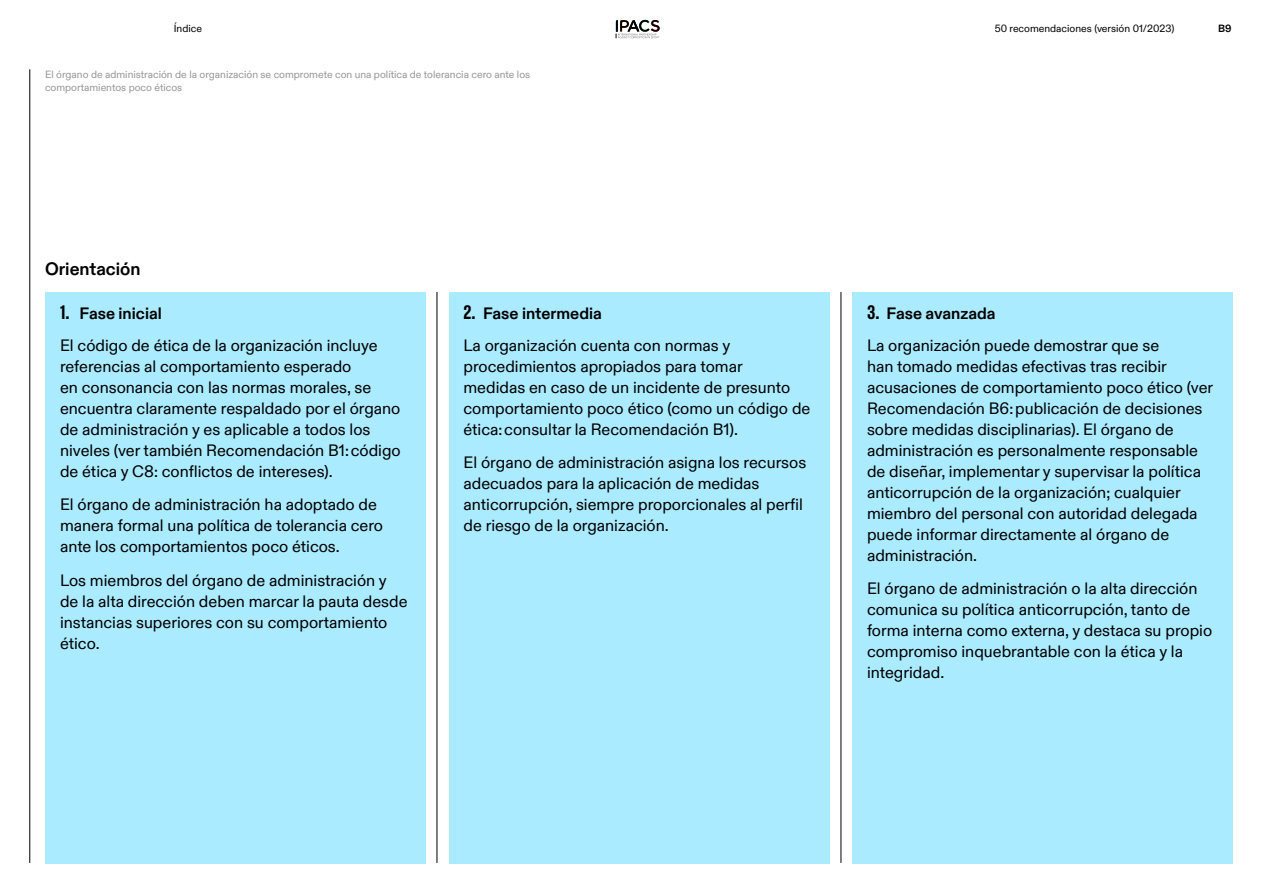
<style>
.page{position:relative;width:1263px;height:893px;background:#fff}
.page>*{position:absolute;margin:0;border:0;box-sizing:border-box;transform-origin:0 0}
.t1{font:700 18px "Olympic Sans";color:#000}
.t2{font:16.5px/21px "Olympic Sans";color:#000}
.t3{font:10.5px/13.5px "Olympic Sans";color:#969696}
.t4{font:10.5px "Olympic Sans";color:#000}
.t5{font:700 10.5px "Olympic Sans";color:#000}
.s1{font-family:"Olympic Headline";font-size:19.5px}
.s2{font-weight:700}
</style>
<div class="page">
<hr style="left:30px;top:69px;width:1px;height:794px;background:#000">
<div style="left:45px;top:292px;width:381px;height:571px;background:#abebff"></div>
<div style="left:448px;top:292px;width:381px;height:571px;background:#abebff"></div>
<div style="left:852px;top:292px;width:381px;height:571px;background:#abebff"></div>
<hr style="left:437px;top:292px;width:1px;height:571px;background:#000">
<hr style="left:841px;top:292px;width:1px;height:571px;background:#000">
<svg style="left:616px;top:20px;width:44px;height:18px"></svg>
<p class="t4" style="left:174px;top:20px;width:30px">Índice</p>
<p class="t4" style="left:995px;top:20px;width:181px">50 recomendaciones (versión 01/2023)</p>
<p class="t5" style="left:1218px;top:20px;width:15px">B9</p>
<p class="t3" style="left:45px;top:67px;width:487px">El órgano de administración de la organización se compromete con una política de tolerancia cero ante los comportamientos poco éticos</p>
<p class="t1" style="left:45px;top:255px;width:97px">Orientación</p>
<p class="t2" style="left:60px;top:296px;width:319px;line-height:32.2px"><span class="s1">1.</span> <span class="s2">Fase inicial<br></span>El código de ética de la organización incluye</p>
<p class="t2" style="left:60px;top:354px;width:342px">referencias al comportamiento esperado<br>en consonancia con las normas morales, se encuentra claramente respaldado por el órgano de administración y es aplicable a todos los niveles (ver también Recomendación B1: código de ética y C8: conflictos de intereses).</p>
<p class="t2" style="left:60px;top:493px;width:325px">El órgano de administración ha adoptado de manera formal una política de tolerancia cero ante los comportamientos poco éticos.</p>
<p class="t2" style="left:60px;top:569px;width:349px">Los miembros del órgano de administración y de la alta dirección deben marcar la pauta desde instancias superiores con su comportamiento ético.</p>
<p class="t2" style="left:463px;top:296px;width:268px;line-height:32.2px"><span class="s1">2.</span> <span class="s2">Fase intermedia<br></span>La organización cuenta con normas y</p>
<p class="t2" style="left:463px;top:354px;width:348px">procedimientos apropiados para tomar<br>medidas en caso de un incidente de presunto comportamiento poco ético (como un código de ética: consultar la Recomendación B1).</p>
<p class="t2" style="left:463px;top:451px;width:344px">El órgano de administración asigna los recursos adecuados para la aplicación de medidas anticorrupción, siempre proporcionales al perfil de riesgo de la organización.</p>
<p class="t2" style="left:867px;top:296px;width:294px;line-height:32.2px"><span class="s1">3.</span> <span class="s2">Fase avanzada<br></span>La organización puede demostrar que se</p>
<p class="t2" style="left:867px;top:354px;width:348px">han tomado medidas efectivas tras recibir acusaciones de comportamiento poco ético (ver Recomendación B6: publicación de decisiones sobre medidas disciplinarias). El órgano de administración es personalmente responsable de diseñar, implementar y supervisar la política anticorrupción de la organización; cualquier miembro del personal con autoridad delegada puede informar directamente al órgano de administración.</p>
<p class="t2" style="left:867px;top:577px;width:347px">El órgano de administración o la alta dirección comunica su política anticorrupción, tanto de forma interna como externa, y destaca su propio compromiso inquebrantable con la ética y la integridad.</p>
</div>
